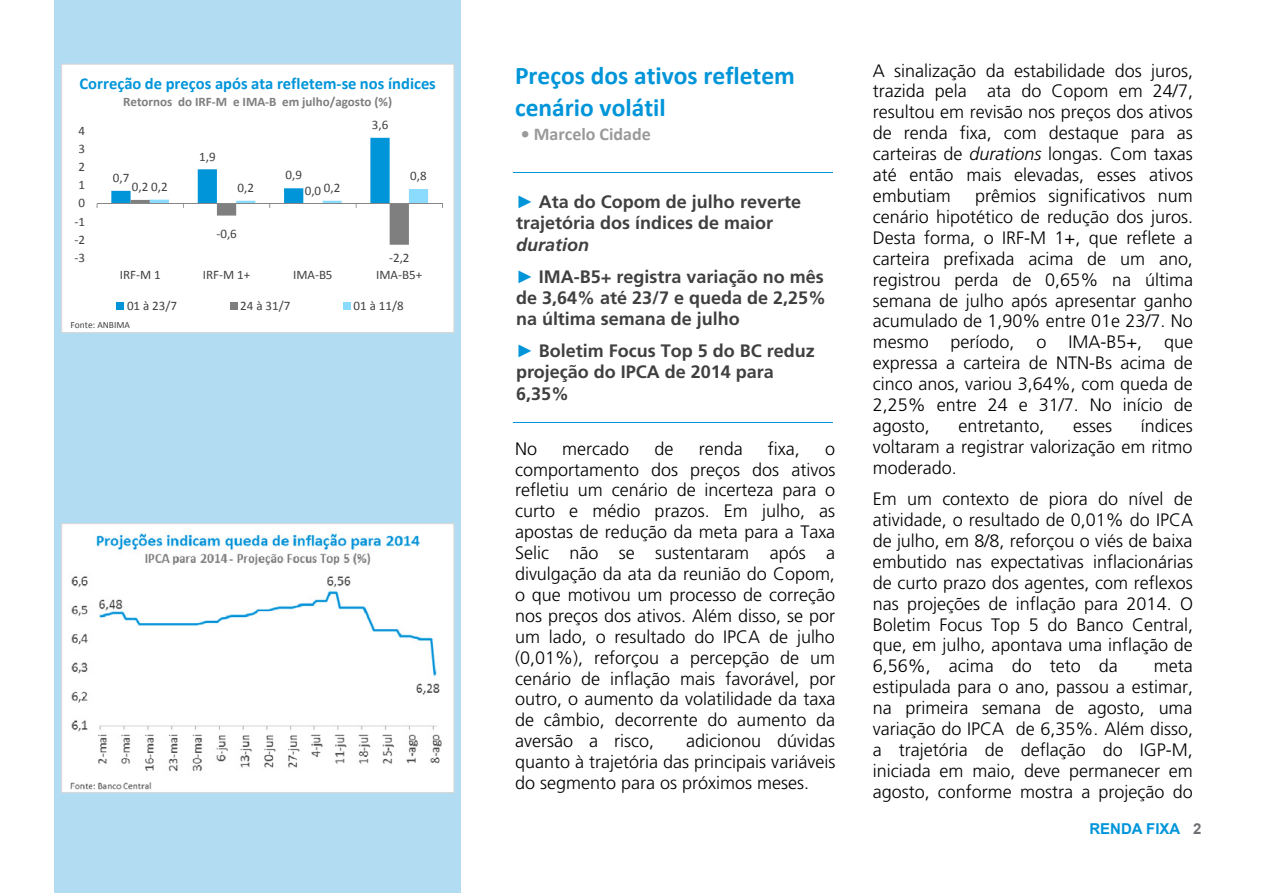
<style>
.page{position:relative;width:1263px;height:893px;background:#fff}
.page>*{position:absolute;margin:0;border:0;box-sizing:border-box;transform-origin:0 0}
.t1{font:700 25.5px/31.2px "Calibri";color:#0095d9}
.t2{font:300 18px/20.9px "Frutiger";color:#000;text-align:justify}
.t3{font:700 18px/21.3px "Frutiger";color:#404040}
.t4{font:700 18px "Calibri";color:#9a9a9a}
.t5{font:700 16.5px "Calibri";color:#0095d9}
.t6{font:700 15px "Arial";color:#0095da}
.t7{font:13.05px "Calibri";letter-spacing:-.005em;color:#404040}
.t8{font:700 13.05px "Calibri";letter-spacing:-.005em;color:#7e7e7e}
.t9{font:9.45px "Calibri";color:#404040}
.s1{font-family:"Arial";font-weight:400;color:#0095d9}
.s2{font-style:italic}
.s3{color:#6d6e71}
</style>
<div class="page">
<div style="left:54px;top:0;width:406px;height:893px;background:#b2dcf1"></div>
<hr style="left:514px;top:173px;width:319px;height:1px;background:#0095d9">
<hr style="left:514px;top:422px;width:319px;height:1px;background:#0095d9">
<div style="left:62px;top:65px;width:391px;height:267px;background:#fff"></div>
<hr style="left:97px;top:203px;width:345px;height:1px;background:#868686">
<svg style="left:111px;top:138px;width:317px;height:107px"></svg>
<div style="left:117px;top:303px;width:7px;height:7px;background:#0095d9"></div>
<div style="left:230px;top:303px;width:7px;height:7px;background:#7f7f7f"></div>
<div style="left:343px;top:303px;width:7px;height:7px;background:#8bdbff"></div>
<div style="left:61px;top:64px;width:393px;height:269px;border:1px solid #d8d8d8"></div>
<img style="left:63px;top:525px;width:389px;height:266px">
<div style="left:61px;top:523px;width:393px;height:270px;border:1px solid #d8d8d8"></div>
<p class="t5" style="left:79px;top:73px;width:358px">Correção de preços após ata refletem‐se nos índices</p>
<p class="t8" style="left:123px;top:93px;width:270px">Retornos do IRF‐M e IMA‐B em julho/agosto (%)</p>
<p class="t7" style="left:78px;top:122px;width:8px">4</p>
<p class="t7" style="left:78px;top:141px;width:8px">3</p>
<p class="t7" style="left:78px;top:159px;width:8px">2</p>
<p class="t7" style="left:78px;top:177px;width:8px">1</p>
<p class="t7" style="left:78px;top:195px;width:8px">0</p>
<p class="t7" style="left:74px;top:213px;width:12px">‐1</p>
<p class="t7" style="left:74px;top:231px;width:12px">‐2</p>
<p class="t7" style="left:74px;top:249px;width:12px">‐3</p>
<p class="t7" style="left:113px;top:169px;width:18px">0,7</p>
<p class="t7" style="left:132px;top:178px;width:37px">0,2 0,2</p>
<p class="t7" style="left:199px;top:148px;width:18px">1,9</p>
<p class="t7" style="left:285px;top:167px;width:18px">0,9</p>
<p class="t7" style="left:237px;top:179px;width:18px">0,2</p>
<p class="t7" style="left:324px;top:179px;width:18px">0,2</p>
<p class="t7" style="left:305px;top:182px;width:18px">0,0</p>
<p class="t7" style="left:216px;top:225px;width:22px">‐0,6</p>
<p class="t7" style="left:372px;top:116px;width:18px">3,6</p>
<p class="t7" style="left:410px;top:168px;width:18px">0,8</p>
<p class="t7" style="left:389px;top:250px;width:22px">‐2,2</p>
<p class="t7" style="left:120px;top:266px;width:42px">IRF‐M 1</p>
<p class="t7" style="left:203px;top:266px;width:49px">IRF‐M 1+</p>
<p class="t7" style="left:293px;top:266px;width:41px">IMA‐B5</p>
<p class="t7" style="left:376px;top:266px;width:47px">IMA‐B5+</p>
<p class="t7" style="left:127px;top:297px;width:51px">01 à 23/7</p>
<p class="t7" style="left:240px;top:297px;width:52px">24 à 31/7</p>
<p class="t7" style="left:354px;top:297px;width:52px">01 à 11/8</p>
<p class="t9" style="left:71px;top:319px;width:61px">Fonte: ANBIMA</p>
<h1 class="t1" style="left:515px;top:60px;width:281px">Preços dos ativos refletem cenário volátil</h1>
<p class="t4" style="left:521px;top:122px;width:131px">• Marcelo Cidade</p>
<p class="t3" style="left:516px;top:191px;width:286px"><span class="s1">►</span> Ata do Copom de julho reverte trajetória dos índices de maior</p>
<p class="t3" style="left:516px;top:229px;width:309px;line-height:32px"><span class="s2">duration<br></span><span class="s1">►</span> IMA-B5+ registra variação no mês</p>
<p class="t3" style="left:516px;top:287px;width:312px">de 3,64% até 23/7 e queda de 2,25% na última semana de julho</p>
<p class="t3" style="left:516px;top:340px;width:300px"><span class="s1">►</span> Boletim Focus Top 5 do BC reduz projeção do IPCA de 2014 para<br>6,35%</p>
<p class="t2" style="left:515px;top:438px;width:24px">No</p>
<p class="t2" style="left:562px;top:438px;width:68px">mercado</p>
<p class="t2" style="left:654px;top:438px;width:21px">de</p>
<p class="t2" style="left:699px;top:438px;width:46px">renda</p>
<p class="t2" style="left:768px;top:438px;width:33px">fixa,</p>
<p class="t2" style="left:515px;top:438px;width:322px;text-indent:310px">o comportamento dos preços dos ativos refletiu um cenário de incerteza para o curto e médio prazos. Em julho, as apostas de redução da meta para a Taxa Selic não se sustentaram após a divulgação da ata da reunião do Copom, o que motivou um processo de correção nos preços dos ativos. Além disso, se por um lado, o resultado do IPCA de julho (0,01%), reforçou a percepção de um cenário de inflação mais favorável, por outro, o aumento da volatilidade da taxa de câmbio, decorrente do aumento da aversão a risco,</p>
<p class="t2" style="left:515px;top:731px;width:322px;text-indent:171px">adicionou dúvidas quanto à trajetória das principais variáveis do segmento para os próximos meses.</p>
<p class="t2" style="left:873px;top:60px;width:322px">A sinalização da estabilidade dos juros, trazida pela ata do Copom em 24/7, resultou em revisão nos preços dos ativos de renda fixa, com destaque para as carteiras de <span class="s2">durations</span> longas. Com taxas até então mais elevadas, esses ativos embutiam</p>
<p class="t2" style="left:873px;top:186px;width:322px;text-indent:103px">prêmios significativos num cenário hipotético de redução dos juros.<br>Desta forma, o IRF-M 1+, que reflete a carteira prefixada acima de um ano, registrou perda de 0,65% na última semana de julho após apresentar ganho acumulado de 1,90% entre 01e 23/7. No mesmo período, o IMA-B5+, que expressa a carteira de NTN-Bs acima de cinco anos, variou 3,64%, com queda de 2,25% entre 24 e 31/7. No início de agosto,</p>
<p class="t2" style="left:873px;top:416px;width:322px;text-indent:268px">índices voltaram a registrar valorização em ritmo moderado.</p>
<p class="t2" style="left:873px;top:489px;width:322px">Em um contexto de piora do nível de atividade, o resultado de 0,01% do IPCA de julho, em 8/8, reforçou o viés de baixa embutido nas expectativas inflacionárias de curto prazo dos agentes, com reflexos nas projeções de inflação para 2014. O Boletim Focus Top 5 do Banco Central, que, em julho, apontava uma inflação de 6,56%, acima do teto da</p>
<p class="t2" style="left:958px;top:416px;width:88px">entretanto,</p>
<p class="t2" style="left:1073px;top:416px;width:41px">esses</p>
<p class="t2" style="left:873px;top:656px;width:322px;text-indent:281px">meta estipulada para o ano, passou a estimar, na primeira semana de agosto, uma variação do IPCA de 6,35%. Além disso, a trajetória de deflação do IGP-M, iniciada em maio, deve permanecer em agosto, conforme mostra a projeção do</p>
<p class="t6" style="left:1089px;top:819px;width:114px">RENDA FIXA <span class="s3">2</span></p>
</div>
